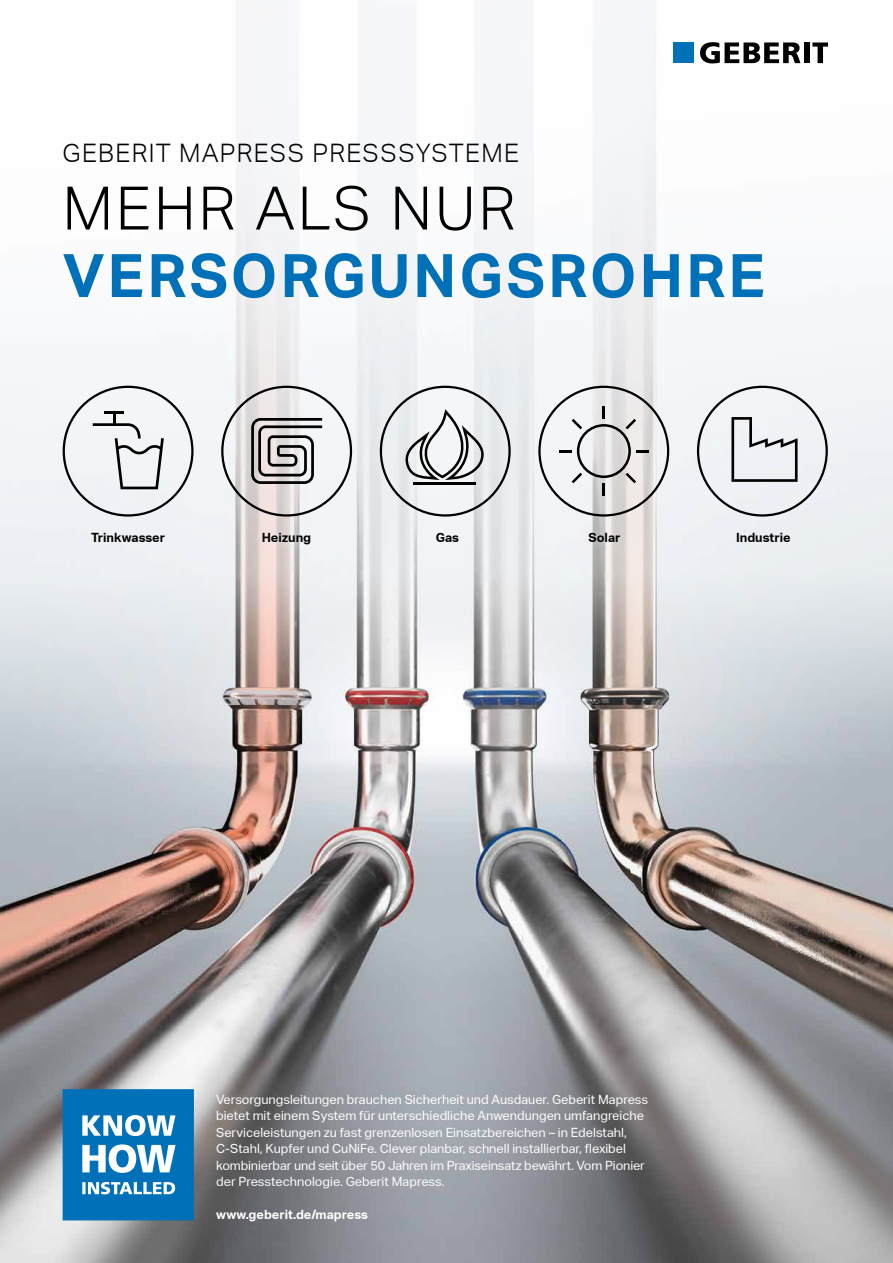
<style>
.page{position:relative;width:893px;height:1263px;background:#fff}
.page>*{position:absolute;margin:0;border:0;box-sizing:border-box;transform-origin:0 0}
.t1{font:700 60px "Aktiv Grotesk Geberit";letter-spacing:.05em;color:#0071b9}
.t2{font:300 60px "Aktiv Grotesk Geberit";letter-spacing:.05em;color:#000}
.t3{font:300 25.5px "Aktiv Grotesk Geberit";letter-spacing:.05em;color:#000}
.t4{font:12.75px/16.5px "Aktiv Grotesk Geberit";color:#fff}
.t5{font:700 12.75px "Aktiv Grotesk Geberit";color:#000}
.t6{font:700 12.75px "Aktiv Grotesk Geberit";color:#fff}
</style>
<div class="page">
<img style="left:0;top:885px;width:893px;height:378px">
<svg style="left:0;top:421px;width:893px;height:464px"></svg>
<div style="left:0;top:0;width:893px;height:421px;background:#f9f9fb"></div>
<div style="left:253px;top:523px;width:67px;height:31px;background:#fff;opacity:.5"></div>
<div style="left:579px;top:523px;width:50px;height:29px;background:#f0f0f0;opacity:.5"></div>
<svg style="left:63px;top:1089px;width:131px;height:131px"></svg>
<svg style="left:700px;top:42px;width:100px;height:21px"></svg>
<div style="left:804px;top:42px;width:5px;height:21px;background:#000"></div>
<svg style="left:812px;top:42px;width:16px;height:21px"></svg>
<div style="left:673px;top:42px;width:21px;height:21px;background:#0071b9"></div>
<hr style="left:104px;top:411px;width:20px;height:3px;background:#000">
<svg style="left:93px;top:414px;width:71px;height:75px"></svg>
<svg style="left:251px;top:418px;width:71px;height:66px"></svg>
<hr style="left:413px;top:482px;width:63px;height:3px;background:#000">
<svg style="left:402px;top:409px;width:84px;height:71px"></svg>
<svg style="left:559px;top:407px;width:89px;height:88px"></svg>
<svg style="left:731px;top:417px;width:67px;height:65px"></svg>
<h2 class="t3" style="left:63px;top:138px;width:458px">GEBERIT MAPRESS PRESSSYSTEME</h2>
<h1 class="t2" style="left:63px;top:174px;width:455px">MEHR ALS NUR</h1>
<h1 class="t1" style="left:63px;top:241px;width:703px">VERSORGUNGSROHRE</h1>
<p class="t5" style="left:91px;top:530px;width:75px">Trinkwasser</p>
<p class="t5" style="left:262px;top:530px;width:51px">Heizung</p>
<p class="t5" style="left:436px;top:530px;width:25px">Gas</p>
<p class="t5" style="left:588px;top:530px;width:34px">Solar</p>
<p class="t5" style="left:736px;top:530px;width:56px">Industrie</p>
<p class="t4" style="left:216px;top:1091px;width:434px">Versorgungsleitungen brauchen Sicherheit und Ausdauer. Geberit Mapress bietet mit einem System für unterschiedliche Anwendungen umfangreiche Serviceleistungen zu fast grenzenlosen Einsatzbereichen – in Edelstahl, C-Stahl, Kupfer und CuNiFe. Clever planbar, schnell installierbar, flexibel kombinierbar und seit über 50 Jahren im Praxiseinsatz bewährt. Vom Pionier der Presstechnologie. Geberit Mapress.</p>
<p class="t6" style="left:216px;top:1207px;width:153px">www.geberit.de/mapress</p>
</div>
